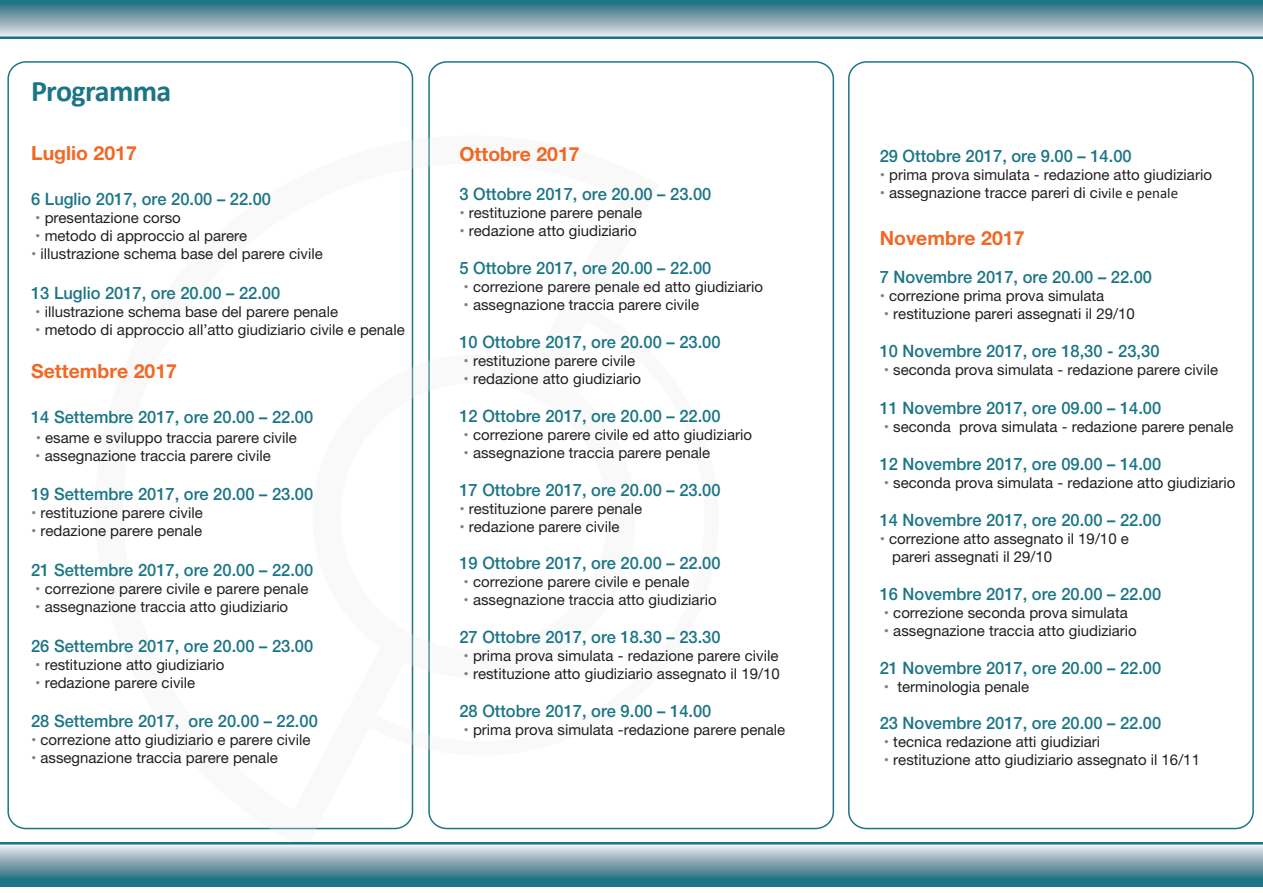
<style>
.page{position:relative;width:1263px;height:893px;background:#fff}
.page>*{position:absolute;margin:0;border:0;box-sizing:border-box;transform-origin:0 0}
.t1{font:700 30px "Calibri";letter-spacing:-.025em;color:#1b7585}
.t2{font:700 19.5px "Helvetica Neue";color:#f16825}
.t3{font:500 17.1px "Helvetica Neue";color:#1b7585}
.t4{font:15px/18px "Helvetica Neue";color:#231f20}
.s1{color:#808285}
.s2{font-family:"Calibri"}
</style>
<div class="page">
<svg style="left:411px;top:355px;width:19px;height:275px"></svg>
<svg style="left:0;top:0;width:1263px;height:36px;background:#7fa5b1"></svg>
<svg style="left:0;top:36px;width:1263px;height:3px;background:#3b8896"></svg>
<svg style="left:0;top:845px;width:1263px;height:42px;background:#76a1ad"></svg>
<svg style="left:0;top:630px;width:1263px;height:215px"></svg>
<h1 class="t1" style="left:31px;top:72px;width:142px">Programma</h1>
<h2 class="t2" style="left:31px;top:138px;width:107px">Luglio 2017</h2>
<p class="t3" style="left:31px;top:185px;width:242px">6 Luglio 2017, ore 20.00 – 22.00</p>
<p class="t4" style="left:35px;top:210px;width:147px"><span class="s1">•</span> presentazione corso</p>
<p class="t4" style="left:35px;top:228px;width:213px"><span class="s1">•</span> metodo di approccio al parere</p>
<p class="t4" style="left:31px;top:246px;width:293px"><span class="s1">•</span> illustrazione schema base del parere civile</p>
<p class="t3" style="left:31px;top:279px;width:251px">13 Luglio 2017, ore 20.00 – 22.00</p>
<p class="t4" style="left:35px;top:303px;width:304px"><span class="s1">•</span> illustrazione schema base del parere penale</p>
<p class="t4" style="left:35px;top:321px;width:371px"><span class="s1">•</span> metodo di approccio all’atto giudiziario civile e penale</p>
<h2 class="t2" style="left:31px;top:356px;width:147px">Settembre 2017</h2>
<p class="t3" style="left:31px;top:403px;width:284px">14 Settembre 2017, ore 20.00 – 22.00</p>
<p class="t4" style="left:36px;top:429px;width:263px"><span class="s1">•</span> esame e sviluppo traccia parere civile</p>
<p class="t4" style="left:35px;top:447px;width:237px"><span class="s1">•</span> assegnazione traccia parere civile</p>
<p class="t3" style="left:31px;top:480px;width:284px">19 Settembre 2017, ore 20.00 – 23.00</p>
<p class="t4" style="left:31px;top:505px;width:173px"><span class="s1">•</span> restituzione parere civile</p>
<p class="t4" style="left:31px;top:523px;width:173px"><span class="s1">•</span> redazione parere penale</p>
<p class="t3" style="left:31px;top:556px;width:284px">21 Settembre 2017, ore 20.00 – 22.00</p>
<p class="t4" style="left:35px;top:580px;width:275px"><span class="s1">•</span> correzione parere civile e parere penale</p>
<p class="t4" style="left:35px;top:598px;width:254px"><span class="s1">•</span> assegnazione traccia atto giudiziario</p>
<p class="t3" style="left:31px;top:632px;width:284px">26 Settembre 2017, ore 20.00 – 23.00</p>
<p class="t4" style="left:35px;top:656px;width:191px"><span class="s1">•</span> restituzione atto giudiziario</p>
<p class="t4" style="left:35px;top:674px;width:161px"><span class="s1">•</span> redazione parere civile</p>
<p class="t3" style="left:31px;top:707px;width:288px">28 Settembre 2017, ore 20.00 – 22.00</p>
<p class="t4" style="left:31px;top:732px;width:281px"><span class="s1">•</span> correzione atto giudiziario e parere civile</p>
<p class="t4" style="left:31px;top:750px;width:248px"><span class="s1">•</span> assegnazione traccia parere penale</p>
<h2 class="t2" style="left:459px;top:139px;width:122px">Ottobre 2017</h2>
<p class="t3" style="left:459px;top:181px;width:253px">3 Ottobre 2017, ore 20.00 – 23.00</p>
<p class="t4" style="left:459px;top:205px;width:184px"><span class="s1">•</span> restituzione parere penale</p>
<p class="t4" style="left:459px;top:223px;width:179px"><span class="s1">•</span> redazione atto giudiziario</p>
<p class="t3" style="left:459px;top:254px;width:253px">5 Ottobre 2017, ore 20.00 – 22.00</p>
<p class="t4" style="left:464px;top:279px;width:301px"><span class="s1">•</span> correzione parere penale ed atto giudiziario</p>
<p class="t4" style="left:464px;top:297px;width:237px"><span class="s1">•</span> assegnazione traccia parere civile</p>
<p class="t3" style="left:459px;top:328px;width:263px">10 Ottobre 2017, ore 20.00 – 23.00</p>
<p class="t4" style="left:464px;top:352px;width:173px"><span class="s1">•</span> restituzione parere civile</p>
<p class="t4" style="left:464px;top:370px;width:179px"><span class="s1">•</span> redazione atto giudiziario</p>
<p class="t3" style="left:459px;top:402px;width:263px">12 Ottobre 2017, ore 20.00 – 22.00</p>
<p class="t4" style="left:464px;top:426px;width:290px"><span class="s1">•</span> correzione parere civile ed atto giudiziario</p>
<p class="t4" style="left:464px;top:444px;width:248px"><span class="s1">•</span> assegnazione traccia parere penale</p>
<p class="t3" style="left:459px;top:476px;width:263px">17 Ottobre 2017, ore 20.00 – 23.00</p>
<p class="t4" style="left:459px;top:500px;width:184px"><span class="s1">•</span> restituzione parere penale</p>
<p class="t4" style="left:459px;top:518px;width:161px"><span class="s1">•</span> redazione parere civile</p>
<p class="t3" style="left:459px;top:550px;width:263px">19 Ottobre 2017, ore 20.00 – 22.00</p>
<p class="t4" style="left:464px;top:574px;width:227px"><span class="s1">•</span> correzione parere civile e penale</p>
<p class="t4" style="left:464px;top:592px;width:254px"><span class="s1">•</span> assegnazione traccia atto giudiziario</p>
<p class="t3" style="left:459px;top:623px;width:263px">27 Ottobre 2017, ore 18.30 – 23.30</p>
<p class="t4" style="left:464px;top:648px;width:316px"><span class="s1">•</span> prima prova simulata - redazione parere civile</p>
<p class="t4" style="left:464px;top:666px;width:318px"><span class="s1">•</span> restituzione atto giudiziario assegnato il 19/10</p>
<p class="t3" style="left:459px;top:697px;width:253px">28 Ottobre 2017, ore 9.00 – 14.00</p>
<p class="t4" style="left:464px;top:721px;width:323px"><span class="s1">•</span> prima prova simulata -redazione parere penale</p>
<p class="t3" style="left:880px;top:142px;width:253px">29 Ottobre 2017, ore 9.00 – 14.00</p>
<p class="t4" style="left:880px;top:167px;width:334px"><span class="s1">•</span> prima prova simulata - redazione atto giudiziario</p>
<p class="t4" style="left:880px;top:185px;width:300px"><span class="s1">•</span> assegnazione tracce pareri di c<span class="s2">ivile e penale</span></p>
<h2 class="t2" style="left:880px;top:223px;width:146px">Novembre 2017</h2>
<p class="t3" style="left:880px;top:263px;width:274px">7 Novembre 2017, ore 20.00 – 22.00</p>
<p class="t4" style="left:880px;top:287px;width:226px"><span class="s1">•</span> correzione prima prova simulata</p>
<p class="t4" style="left:884px;top:305px;width:252px"><span class="s1">•</span> restituzione pareri assegnati il 29/10</p>
<p class="t3" style="left:880px;top:337px;width:281px">10 Novembre 2017, ore 18,30 - 23,30</p>
<p class="t4" style="left:884px;top:361px;width:336px"><span class="s1">•</span> seconda prova simulata - redazione parere civile</p>
<p class="t3" style="left:880px;top:394px;width:283px">11 Novembre 2017, ore 09.00 – 14.00</p>
<p class="t4" style="left:884px;top:419px;width:351px"><span class="s1">•</span> seconda prova simulata - redazione parere penale</p>
<p class="t3" style="left:880px;top:450px;width:283px">12 Novembre 2017, ore 09.00 – 14.00</p>
<p class="t4" style="left:884px;top:475px;width:353px"><span class="s1">•</span> seconda prova simulata - redazione atto giudiziario</p>
<p class="t3" style="left:880px;top:506px;width:283px">14 Novembre 2017, ore 20.00 – 22.00</p>
<p class="t4" style="left:892px;top:530px;width:238px;text-indent:-13px"><span class="s1">•</span> correzione atto assegnato il 19/10 e pareri assegnati il 29/10</p>
<p class="t3" style="left:880px;top:580px;width:283px">16 Novembre 2017, ore 20.00 – 22.00</p>
<p class="t4" style="left:884px;top:604px;width:245px"><span class="s1">•</span> correzione seconda prova simulata</p>
<p class="t4" style="left:884px;top:622px;width:254px"><span class="s1">•</span> assegnazione traccia atto giudiziario</p>
<p class="t3" style="left:880px;top:654px;width:283px">21 Novembre 2017, ore 20.00 – 22.00</p>
<p class="t4" style="left:884px;top:678px;width:147px"><span class="s1">•</span> terminologia penale</p>
<p class="t3" style="left:880px;top:709px;width:283px">23 Novembre 2017, ore 20.00 – 22.00</p>
<p class="t4" style="left:884px;top:734px;width:218px"><span class="s1">•</span> tecnica redazione atti giudiziari</p>
<p class="t4" style="left:884px;top:752px;width:318px"><span class="s1">•</span> restituzione atto giudiziario assegnato il 16/11</p>
</div>
